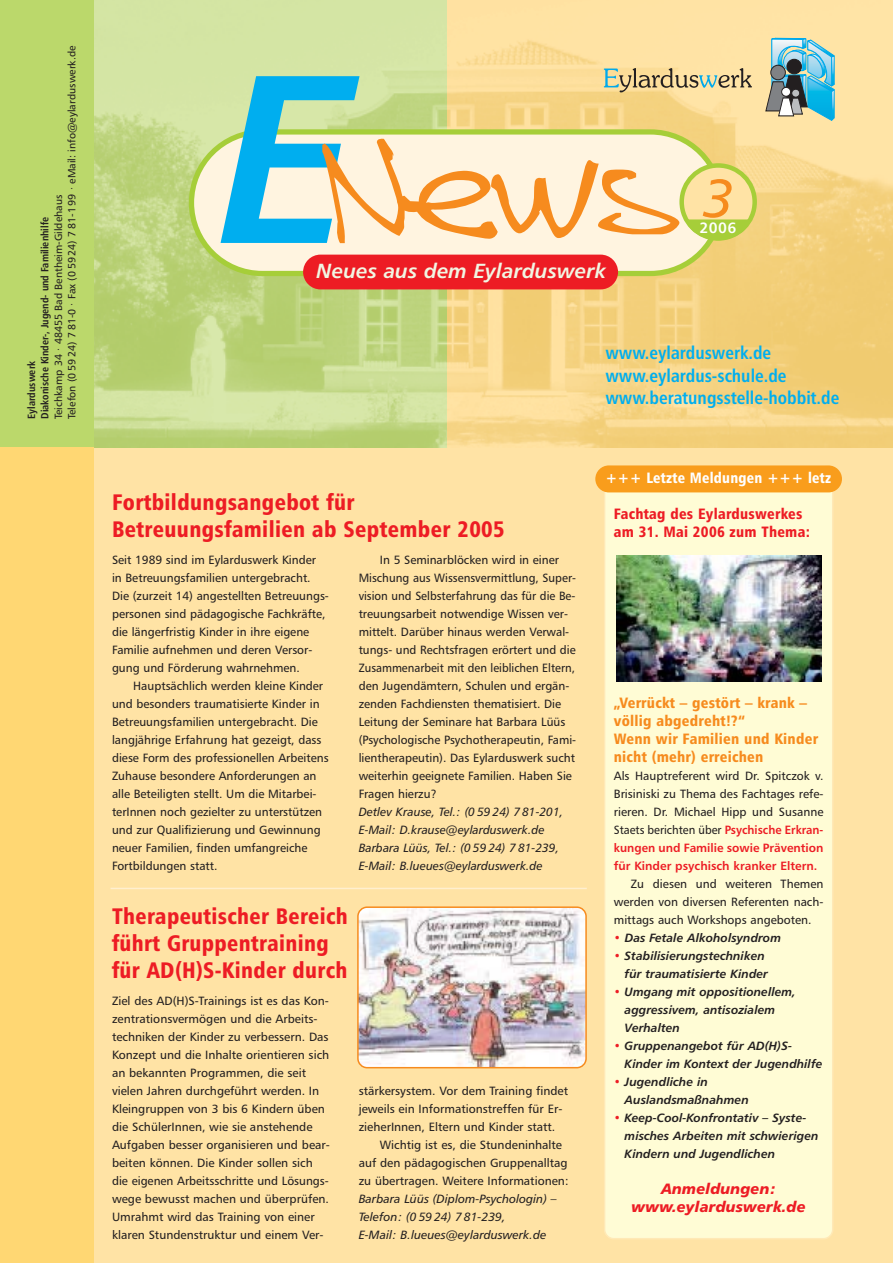
<style>
.page{position:relative;width:893px;height:1263px;background:#fff}
.page>*{position:absolute;margin:0;border:0;box-sizing:border-box;transform-origin:0 0}
.t1{font:240.3px "Humanist 777 BT Bold Italic B";color:#00aeef}
.t2{font:110.1px "Steve Hand";color:#f68b1e}
.t3{font:54px "Humanist 777 BT Italic B";color:#f68b1e}
.t4{font:22.5px/27px "Humanist 777 BT Black Condensed B";letter-spacing:.015em;color:#ed1c24}
.t5{font:20.55px "Humanist 777 BT Bold Italic B";color:#f1f6e3}
.t6{font:18px/22.5px "Humanist 777 BT Bold Condensed B";color:#00aeef}
.t7{font:15px/18px "Humanist 777 BT Black Condensed B";letter-spacing:.015em;color:#f68b1e}
.t8{font:15px/18px "Humanist 777 BT Black Condensed B";letter-spacing:.015em;color:#ed1c24}
.t9{font:15px/18px "Humanist 777 BT Black Italic B";color:#ed1c24;text-align:center}
.t10{font:15px "Humanist 777 BT Black Condensed B";letter-spacing:.015em;color:#fff;scale:.96 1}
.t11{font:15px "Humanist 777 BT Bold B";color:#fff}
.t12{font:12px/18px "Humanist 777 BT Roman B";color:#231f20}
.t13{font:12px/18px "Humanist 777 BT Bold Italic B";color:#231f20}
.t14{font:12px/18px "Humanist 777 BT Italic B";color:#231f20}
.t15{font:12px/18px "Humanist 777 BT Bold B";color:#ed1c24;scale:.96 1}
.t16{font:10.5px/13.5px "Humanist 777 BT Roman B";color:#231f20}
.t17{font:10.5px/13.5px "Humanist 777 BT Bold Condensed B";color:#231f20}
.s1{font-family:"Humanist 777 BT Bold B";color:#ed1c24}
.s2{color:#ed1c24}
</style>
<div class="page">
<div style="left:0;top:447px;width:893px;height:816px;background:#ffe3a5"></div>
<img style="left:93px;top:0;width:354px;height:447px">
<img style="left:447px;top:0;width:446px;height:447px">
<div style="left:0;top:0;width:93px;height:447px;background:#bbd86b"></div>
<div style="left:0;top:447px;width:93px;height:816px;background:#ffd773"></div>
<svg style="left:189px;top:129px;width:535px;height:147px;background:#f7efcf"></svg>
<div style="left:303px;top:255px;width:315px;height:34px;background:#ed1c24;border-radius:17px"></div>
<svg style="left:765px;top:38px;width:70px;height:84px;background:#82b2b6"></svg>
<div style="left:782px;top:87px;width:8px;height:9px;background:#fff;border-radius:50%"></div>
<div style="left:781px;top:87px;width:10px;height:10px;border:1px solid #231f20;border-radius:50%"></div>
<svg style="left:604px;top:68px;width:148px;height:24px;background:#ccbd8e"></svg>
<svg style="left:679px;top:163px;width:78px;height:78px;background:#e4dd89"></svg>
<hr style="left:110px;top:888px;width:477px;height:1px;background:#ffefcf">
<div style="left:604px;top:491px;width:229px;height:748px;background:#fffcd5"></div>
<div style="left:595px;top:465px;width:247px;height:27px;background:#f99d1c;border-radius:14px"></div>
<img style="left:357px;top:906px;width:230px;height:162px">
<img style="left:616px;top:555px;width:205px;height:126px">
<p class="t16" style="left:52px;top:419px;width:375px;rotate:-90deg">Teichkamp 34 · 48455 Bad Bentheim-Gildehaus<br>Telefon (0 59 24) 7 81-0 · Fax (0 59 24) 7 81-1 99 · eMail: info@eylarduswerk.de</p>
<p class="t17" style="left:26px;top:419px;width:203px;rotate:-90deg">Eylarduswerk<br>Diakonische Kinder-, Jugend- und Familienhilfe</p>
<h1 class="t1" style="left:220px;top:56px;width:136px">E</h1>
<h3 class="t5" style="left:316px;top:262px;width:291px">Neues aus dem Eylarduswerk</h3>
<h2 class="t2" style="left:326px;top:106px;width:353px">News</h2>
<h3 class="t3" style="left:703px;top:175px;width:32px">3</h3>
<p class="t11" style="left:699px;top:222px;width:38px">2006</p>
<h3 class="t6" style="left:605px;top:343px;width:236px">www.eylarduswerk.de www.eylardus-schule.de www.beratungsstelle-hobbit.de</h3>
<h3 class="t4" style="left:112px;top:491px;width:394px">Fortbildungsangebot für<br>Betreuungsfamilien ab September 2005</h3>
<p class="t12" style="left:112px;top:552px;width:218px">Seit 1989 sind im Eylarduswerk Kinder<br>in Betreuungsfamilien untergebracht.<br>Die (zurzeit 14) angestellten Betreuungs&shy;personen sind pädagogische Fachkräfte, die längerfristig Kinder in ihre eigene Familie aufnehmen und deren Versor&shy;gung und Förderung wahrnehmen.</p>
<p class="t12" style="left:112px;top:678px;width:218px;text-indent:21px">Hauptsächlich werden kleine Kinder und besonders traumatisierte Kinder in Betreuungsfamilien untergebracht. Die langjährige Erfahrung hat gezeigt, dass diese Form des professionellen Arbeitens Zuhause besondere Anforderungen an alle Beteiligten stellt. Um die Mitarbei&shy;terInnen noch gezielter zu unterstützen und zur Qualifizierung und Gewinnung neuer Familien, finden umfangreiche Fortbildungen statt.</p>
<p class="t12" style="left:359px;top:552px;width:219px;text-indent:21px">In 5 Seminarblöcken wird in einer Mischung aus Wissensvermittlung, Super&shy;vision und Selbsterfahrung das für die Be&shy;treuungsarbeit notwendige Wissen ver&shy;mittelt. Darüber hinaus werden Verwal&shy;tungs- und Rechtsfragen erörtert und die Zusammenarbeit mit den leiblichen Eltern, den Jugendämtern, Schulen und ergän&shy;zenden Fachdiensten thematisiert. Die Leitung der Seminare hat Barbara Lüüs (Psychologische Psychotherapeutin, Fami&shy;lientherapeutin). Das Eylarduswerk sucht weiterhin geeignete Familien. Haben Sie Fragen hierzu?</p>
<p class="t14" style="left:359px;top:804px;width:206px">Detlev Krause, Tel.: (0 59 24) 7 81-201, E-Mail: D.krause@eylarduswerk.de Barbara Lüüs, Tel.: (0 59 24) 7 81-239, E-Mail: B.lueues@eylarduswerk.de</p>
<h3 class="t4" style="left:112px;top:905px;width:237px">Therapeutischer Bereich führt Gruppentraining für AD(H)S-Kinder durch</h3>
<p class="t12" style="left:112px;top:993px;width:219px">Ziel des AD(H)S-Trainings ist es das Kon&shy;zentrationsvermögen und die Arbeits&shy;techniken der Kinder zu verbessern. Das Konzept und die Inhalte orientieren sich an bekannten Programmen, die seit vielen Jahren durchgeführt werden. In Kleingruppen von 3 bis 6 Kindern üben die SchülerInnen, wie sie anstehende Aufgaben besser organisieren und bear&shy;beiten können. Die Kinder sollen sich die eigenen Arbeitsschritte und Lösungs&shy;wege bewusst machen und überprüfen.<br>Umrahmt wird das Training von einer klaren Stundenstruktur und einem Ver-</p>
<p class="t12" style="left:359px;top:1083px;width:211px">stärkersystem. Vor dem Training findet jeweils ein Informationstreffen für Er&shy;zieherInnen, Eltern und Kinder statt.</p>
<p class="t12" style="left:359px;top:1137px;width:211px;text-indent:21px">Wichtig ist es, die Stundeninhalte auf den pädagogischen Gruppenalltag zu übertragen. Weitere Informationen:</p>
<p class="t14" style="left:359px;top:1191px;width:200px">Barbara Lüüs (Diplom-Psychologin) –<br>Telefon: (0 59 24) 7 81-239,<br>E-Mail: B.lueues@eylarduswerk.de</p>
<p class="t10" style="left:605px;top:472px;width:237px">+++ Letzte Meldungen +++ letz</p>
<p class="t8" style="left:614px;top:506px;width:198px">Fachtag des Eylarduswerkes am 31. Mai 2006 zum Thema:</p>
<p class="t7" style="left:614px;top:695px;width:206px">„Verrückt – gestört – krank – völlig abgedreht!?“<br>Wenn wir Familien und Kinder nicht (mehr) erreichen</p>
<p class="t12" style="left:614px;top:768px;width:211px;text-align:justify">Als Hauptreferent wird Dr. Spitczok v.<br>Brisiniski zu Thema des Fachtages refe&shy;rieren. Dr. Michael Hipp und Susanne Staets berichten über <span class="s1">Psychische Erkran-</span></p>
<p class="t15" style="left:614px;top:840px;width:220px">kungen und Familie sowie Prävention für Kinder psychisch kranker Eltern.</p>
<p class="t12" style="left:614px;top:876px;width:211px;text-align:justify;text-indent:17px">Zu diesen und weiteren Themen werden von diversen Referenten nach&shy;mittags auch Workshops angeboten.</p>
<p class="t13" style="left:614px;top:930px;width:169px"><span class="s2">•</span> Das Fetale Alkoholsyndrom</p>
<p class="t13" style="left:614px;top:948px;width:156px;text-align:right"><span class="s2">•</span> Stabilisierungstechniken für traumatisierte Kinder</p>
<p class="t13" style="left:625px;top:984px;width:173px;text-indent:-11px"><span class="s2">•</span> Umgang mit oppositionellem, aggressivem, antisozialem<br>Verhalten</p>
<p class="t13" style="left:625px;top:1038px;width:199px;text-indent:-11px"><span class="s2">•</span> Gruppenangebot für AD(H)S-<br>Kinder im Kontext der Jugendhilfe</p>
<p class="t13" style="left:625px;top:1074px;width:126px;text-indent:-11px"><span class="s2">•</span> Jugendliche in<br>Auslandsmaßnahmen</p>
<p class="t13" style="left:625px;top:1110px;width:195px;text-indent:-11px"><span class="s2">•</span> Keep-Cool-Konfrontativ – Syste&shy;misches Arbeiten mit schwierigen<br>Kindern und Jugendlichen</p>
<p class="t9" style="left:631px;top:1181px;width:176px">Anmeldungen: www.eylarduswerk.de</p>
</div>
